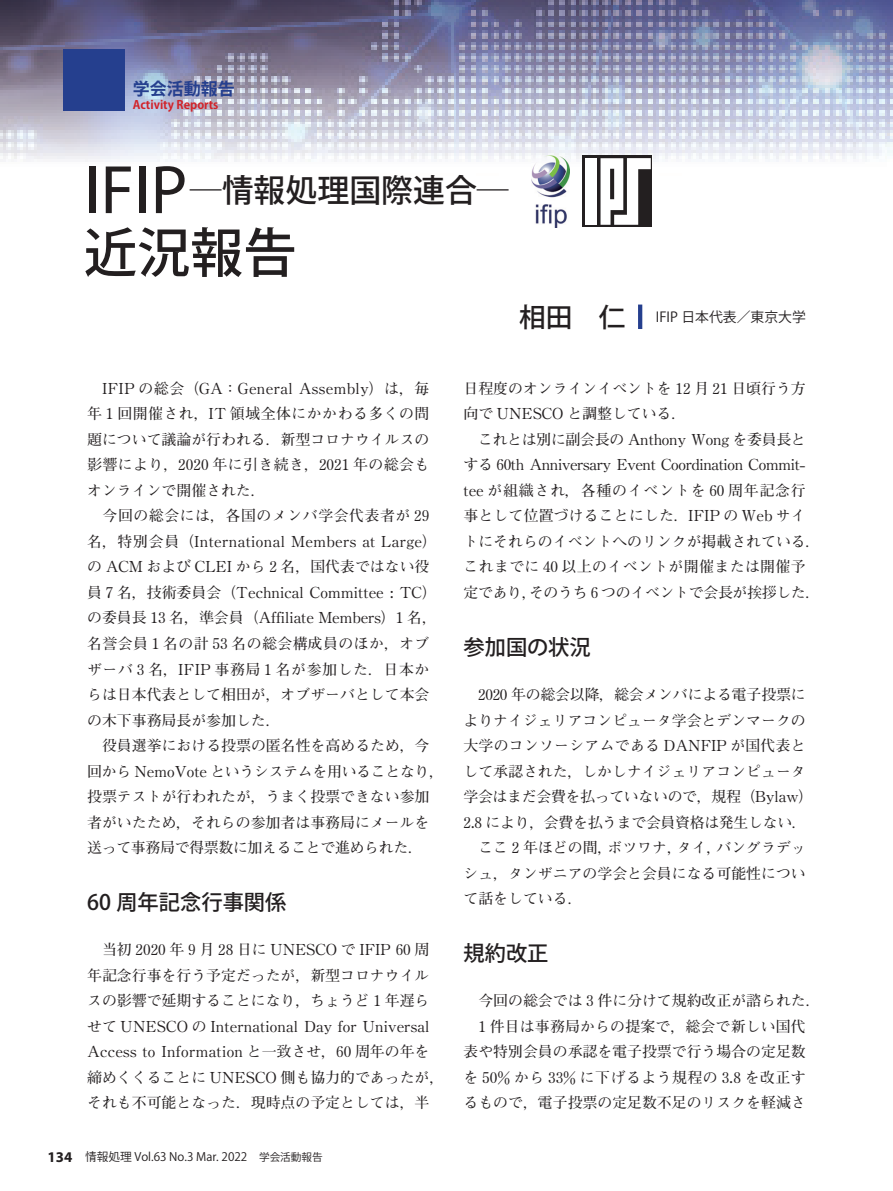
<style>
.page{position:relative;width:893px;height:1191px;background:#fff}
.page>*{position:absolute;margin:0;border:0;box-sizing:border-box;transform-origin:0 0}
.t1{font:500 53.1px "Koz Go Std";color:#231f20}
.t2{font:500 31.95px "Koz Go Std";color:#231f20}
.t3{font:500 21.3px "Koz Go Std";color:#231f20}
.t4{font:700 16.95px "Koz Go Pro";color:#253f8e}
.t5{font:700 14.85px/25.5px "Futo Min A101 Pro";color:#231f20}
.t6{font:14.85px/25.5px "M Ma Century";letter-spacing:.01em;color:#231f20}
.t7{font:700 14.85px/25.5px "Futo Min A101 Pro";letter-spacing:.03em;color:#231f20}
.t8{font:14.85px "M Ma Century";letter-spacing:.03em;color:#231f20}
.t9{font:14.85px "M Ma Century";letter-spacing:-.02em;color:#231f20}
.t10{font:700 14.85px "Futo Min A101 Pro";letter-spacing:.035em;color:#231f20}
.t11{font:13.8px "Koz Go Std";color:#231f20}
.t12{font:11.7px "Koz Go Pro";color:#231f20}
.t13{font:700 11.7px "Koz Go Pro";color:#d1232a}
.s1{font-family:"Myriad Pro";font-weight:400;font-size:69.15px}
.s2{font-weight:500;font-size:26.55px}
.s3{font-family:"Futo Min A101 Pro";font-weight:700}
.s4{font-family:"M Ma Century";font-weight:400;font-size:15.15px}
.s5{font-family:"M Ma Century";font-weight:400}
.s6{font-size:15.15px}
.s7{font-family:"Myriad Pro";font-weight:700;font-size:14.85px}
.s8{font-size:10.65px}
</style>
<div class="page">
<img style="left:0;top:0;width:893px;height:329px">
<div style="left:582px;top:156px;width:70px;height:71px;background:#231f20"></div>
<div style="left:585px;top:158px;width:12px;height:67px;background:#fff"></div>
<svg style="left:600px;top:158px;width:51px;height:67px"></svg>
<img style="left:531px;top:156px;width:39px;height:71px">
<hr style="left:638px;top:304px;width:4px;height:25px;background:#253f8e">
<div style="left:64px;top:49px;width:61px;height:62px;background:#253f8e"></div>
<p class="t4" style="left:133px;top:78px;width:104px">学会活動報告</p>
<p class="t13" style="left:133px;top:97px;width:87px">Activity Reports</p>
<h2 class="t2" style="left:84px;top:170px;width:426px"><span class="s1">IFIP</span>─情報処理国際連合─</h2>
<h1 class="t1" style="left:84px;top:219px;width:214px">近況報告</h1>
<p class="t11" style="left:519px;top:308px;width:288px"><span class="s2">相田　仁</span> IFIP 日本代表／東京大学</p>
<p class="t8" style="left:102px;top:381px;width:329px">IFIP <span class="s3">の総会（</span>GA<span class="s3">：</span>General Assembly<span class="s3">）は，毎</span></p>
<p class="t7" style="left:87px;top:399px;width:344px">年 <span class="s4">1</span> 回開催され，<span class="s5">IT</span> 領域全体にかかわる多くの問題について議論が行われる．新型コロナウイルスの影響により，<span class="s4">2020</span> 年に引き続き，<span class="s4">2021</span> 年の総会もオンラインで開催された．<br>　今回の総会には，各国のメンバ学会代表者が <span class="s4">29</span></p>
<p class="t8" style="left:87px;top:534px;width:351px"><span class="s3">名，特別会員（</span>International Members at Large<span class="s3">）</span></p>
<p class="t5" style="left:87px;top:552px;width:344px">の <span class="s5">ACM</span> および <span class="s5">CLEI</span> から <span class="s4">2</span> 名，国代表ではない役</p>
<p class="t6" style="left:87px;top:580px;width:351px"><span class="s3">員</span> <span class="s6">7</span> <span class="s3">名，技術委員会（</span>Technical Committee : TC<span class="s3">）の委員長</span> <span class="s6">13</span> <span class="s3">名，準会員（</span>Affiliate Members<span class="s3">）</span><span class="s6">1</span> <span class="s3">名，</span></p>
<p class="t5" style="left:87px;top:629px;width:358px">名誉会員 <span class="s4">1</span> 名の計 <span class="s4">53</span> 名の総会構成員のほか，オブザーバ <span class="s4">3</span> 名，<span class="s5">IFIP</span> 事務局 <span class="s4">1</span> 名が参加した．日本からは日本代表として相田が，オブザーバとして本会の木下事務局長が参加した．<br>　役員選挙における投票の匿名性を高めるため，今回から <span class="s5">NemoVote</span> というシステムを用いることなり，投票テストが行われたが，うまく投票できない参加者がいたため，それらの参加者は事務局にメールを送って事務局で得票数に加えることで進められた．</p>
<h3 class="t3" style="left:87px;top:888px;width:201px">60 周年記念行事関係</h3>
<p class="t6" style="left:87px;top:937px;width:344px"><span class="s3">　当初</span> <span class="s6">2020</span> <span class="s3">年</span> <span class="s6">9</span> <span class="s3">月</span> <span class="s6">28</span> <span class="s3">日に</span> UNESCO <span class="s3">で</span> IFIP <span class="s6">60</span> <span class="s3">周</span></p>
<p class="t5" style="left:87px;top:960px;width:344px">年記念行事を行う予定だったが，新型コロナウイルスの影響で延期することになり，ちょうど <span class="s4">1</span> 年遅ら</p>
<p class="t6" style="left:87px;top:1014px;width:344px"><span class="s3">せて</span> UNESCO <span class="s3">の</span> International Day for Universal<br>Access to Information <span class="s3">と一致させ，</span><span class="s6">60</span> <span class="s3">周年の年を</span></p>
<p class="t5" style="left:87px;top:1062px;width:359px">締めくくることに <span class="s5">UNESCO</span> 側も協力的であったが，それも不可能となった．現時点の予定としては，半</p>
<p class="t12" style="left:48px;top:1149px;width:277px"><span class="s7">134</span> 情報処理 Vol.63 No.3 Mar. 2022　<span class="s8">学会活動報告</span></p>
<p class="t5" style="left:463px;top:374px;width:344px">日程度のオンラインイベントを <span class="s4">12</span> 月 <span class="s4">21</span> 日頃行う方向で <span class="s5">UNESCO</span> と調整している．<br>　これとは別に副会長の <span class="s5">Anthony Wong</span> を委員長と</p>
<p class="t9" style="left:463px;top:458px;width:344px"><span class="s3">する</span> <span class="s6">60</span>th Anniversary Event Coordination Commit<span class="s3">-</span></p>
<p class="t5" style="left:463px;top:476px;width:358px"><span class="s5">tee</span> が組織され，各種のイベントを <span class="s4">60</span> 周年記念行事として位置づけることにした．<span class="s5">IFIP</span> の <span class="s5">Web</span> サイトにそれらのイベントへのリンクが掲載されている．これまでに <span class="s4">40</span> 以上のイベントが開催または開催予定であり，そのうち <span class="s4">6</span> つのイベントで会長が挨拶した．</p>
<h3 class="t3" style="left:463px;top:633px;width:129px">参加国の状況</h3>
<p class="t5" style="left:463px;top:680px;width:351px;text-indent:15px"><span class="s4">2020</span> 年の総会以降，総会メンバによる電子投票によりナイジェリアコンピュータ学会とデンマークの大学のコンソーシアムである <span class="s5">DANFIP</span> が国代表として承認された，しかしナイジェリアコンピュータ学会はまだ会費を払っていないので，規程（<span class="s5">Bylaw</span>）<br><span class="s4">2</span><span class="s5">.</span><span class="s4">8</span> により，会費を払うまで会員資格は発生しない．　ここ <span class="s4">2</span> 年ほどの間，ボツワナ，タイ，バングラデッシュ，タンザニアの学会と会員になる可能性について話をしている．</p>
<h3 class="t3" style="left:463px;top:939px;width:87px">規約改正</h3>
<p class="t5" style="left:463px;top:986px;width:359px">　今回の総会では <span class="s4">3</span> 件に分けて規約改正が諮られた．</p>
<p class="t5" style="left:478px;top:1011px;width:329px"><span class="s4">1</span> 件目は事務局からの提案で，総会で新しい国代</p>
<p class="t5" style="left:463px;top:1037px;width:344px">表や特別会員の承認を電子投票で行う場合の定足数</p>
<p class="t10" style="left:463px;top:1065px;width:344px">を <span class="s4">50</span><span class="s5">%</span> から <span class="s4">33</span><span class="s5">%</span> に下げるよう規程の <span class="s4">3</span><span class="s5">.</span><span class="s4">8</span> を改正す</p>
<p class="t5" style="left:463px;top:1088px;width:344px">るもので，電子投票の定足数不足のリスクを軽減さ</p>
</div>
